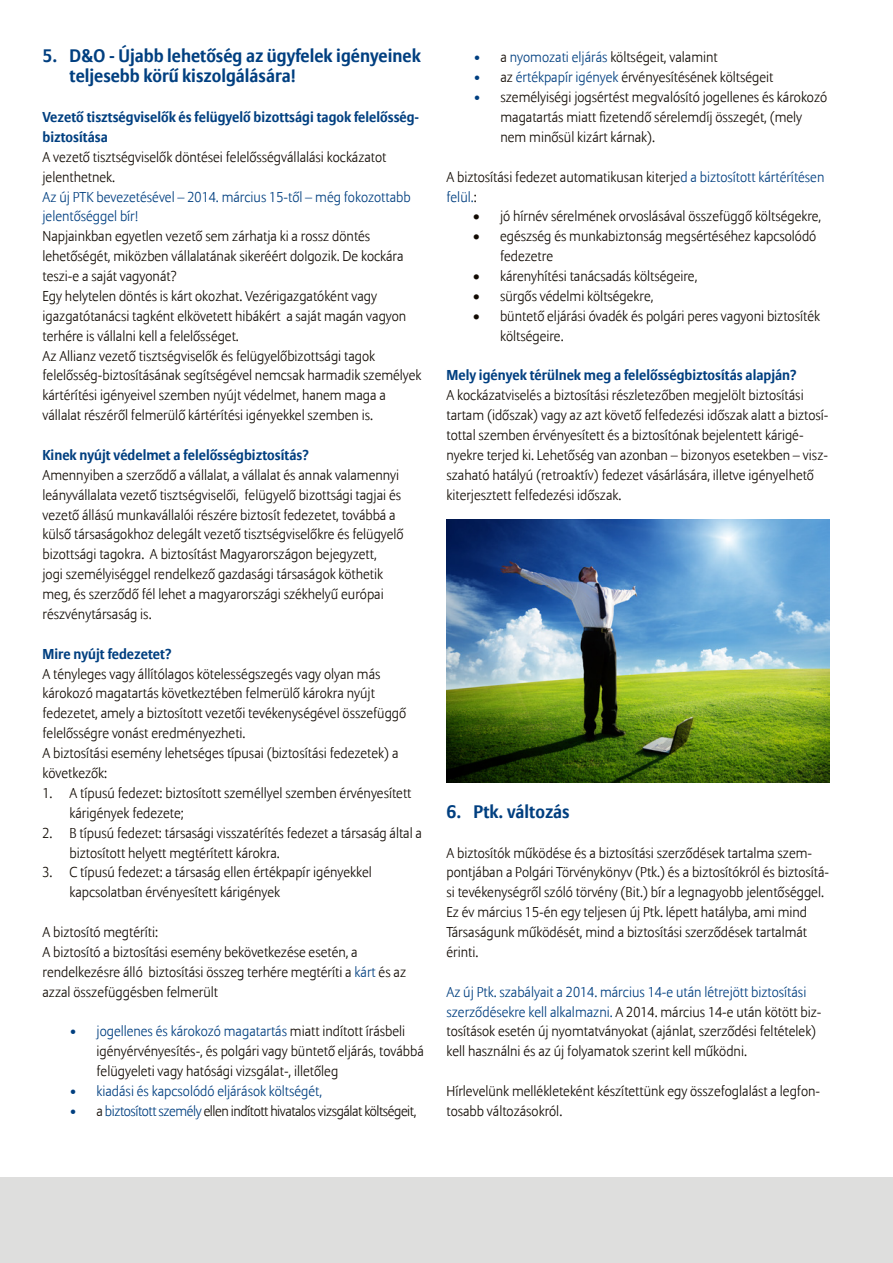
<style>
.page{position:relative;width:893px;height:1263px;background:#fff}
.page>*{position:absolute;margin:0;border:0;box-sizing:border-box;transform-origin:0 0}
.List_Paragraph{font:700 18px/19.8px "Allianz Sans";color:#003f80}
.Normál{font:300 14.25px/19.8px "Allianz Sans";color:#120b04}
.Listaszerű_bekezdés{font:300 14.25px/19.8px "Allianz Sans";color:#120b04}
.t1{font:700 14.25px/19.8px "Allianz Sans";color:#003f80}
.Listaszerű_bekezdés-2{font:300 14.25px/19.8px "Allianz Sans";color:#003f80}
.Listaszerű_bekezdés-3{font:300 14.25px "Allianz Sans";letter-spacing:-.03em;color:#120b04}
.s1{color:#003f80}
</style>
<div class="page">
<div style="left:0;top:1178px;width:893px;height:85px;background:#dededd"></div>
<img style="left:446px;top:520px;width:383px;height:262px">
<p class="List_Paragraph" style="left:70px;top:47px;width:353px;text-indent:-27px">5. D&amp;O - Újabb lehetőség az ügyfelek igényeinek teljesebb körű kiszolgálására!</p>
<p class="t1" style="left:43px;top:108px;width:378px">Vezető tisztségviselők és felügyelő bizottsági tagok felelősség&shy;biztosítása</p>
<p class="Normál" style="left:43px;top:148px;width:345px">A vezető tisztségviselők döntései felelősségvállalási kockázatot jelenthetnek.</p>
<p class="Listaszerű_bekezdés-2" style="left:43px;top:187px;width:370px">Az új PTK bevezetésével – 2014. március 15-től – még fokozottabb jelentőséggel bír!</p>
<p class="Normál" style="left:43px;top:227px;width:363px">Napjainkban egyetlen vezető sem zárhatja ki a rossz döntés lehetőségét, miközben vállalatának sikeréért dolgozik. De kockára teszi-e a saját vagyonát?</p>
<p class="Normál" style="left:43px;top:287px;width:365px">Egy helytelen döntés is kárt okozhat. Vezérigazgatóként vagy igazgatótanácsi tagként elkövetett hibákért a saját magán vagyon terhére is vállalni kell a felelősséget.</p>
<p class="Normál" style="left:43px;top:346px;width:381px">Az Allianz vezető tisztségviselők és felügyelőbizottsági tagok felelősség-biztosításának segítségével nemcsak harmadik személyek kártérítési igényeivel szemben nyújt védelmet, hanem maga a vállalat részéről felmerülő kártérítési igényekkel szemben is.</p>
<p class="t1" style="left:43px;top:446px;width:268px">Kinek nyújt védelmet a felelősségbiztosítás?</p>
<p class="Normál" style="left:43px;top:466px;width:363px">Amennyiben a szerződő a vállalat, a vállalat és annak valamennyi leányvállalata vezető tisztségviselői, felügyelő bizottsági tagjai és vezető állású munkavállalói részére biztosít fedezetet, továbbá a külső társaságokhoz delegált vezető tisztségviselőkre és felügyelő bizottsági tagokra. A biztosítást Magyarországon bejegyzett,<br>jogi személyiséggel rendelkező gazdasági társaságok köthetik meg, és szerződő fél lehet a magyarországi székhelyű európai részvénytársaság is.</p>
<p class="t1" style="left:43px;top:644px;width:131px">Mire nyújt fedezetet?</p>
<p class="Normál" style="left:43px;top:664px;width:365px">A tényleges vagy állítólagos kötelességszegés vagy olyan más károkozó magatartás következtében felmerülő károkra nyújt fedezetet, amely a biztosított vezetői tevékenységével összefüggő felelősségre vonást eredményezheti.</p>
<p class="Normál" style="left:43px;top:744px;width:357px">A biztosítási esemény lehetséges típusai (biztosítási fedezetek) a következők:</p>
<p class="Normál" style="left:70px;top:784px;width:343px;text-indent:-27px">1. A típusú fedezet: biztosított személlyel szemben érvényesített kárigények fedezete;</p>
<p class="Normál" style="left:70px;top:823px;width:354px;text-indent:-27px">2. B típusú fedezet: társasági visszatérítés fedezet a társaság által a biztosított helyett megtérített károkra.</p>
<p class="Normál" style="left:70px;top:863px;width:304px;text-indent:-27px">3. C típusú fedezet: a társaság ellen értékpapír igényekkel kapcsolatban érvényesített kárigények</p>
<p class="Normál" style="left:43px;top:923px;width:117px">A biztosító megtéríti:</p>
<p class="Listaszerű_bekezdés" style="left:43px;top:943px;width:365px">A biztosító a biztosítási esemény bekövetkezése esetén, a rendelkezésre álló biztosítási összeg terhére megtéríti a <span class="s1">kárt</span> és az azzal összefüggésben felmerült</p>
<p class="Listaszerű_bekezdés" style="left:97px;top:1022px;width:329px;text-indent:-27px"><span class="s1">• jogellenes és károkozó magatartás</span> miatt indított írásbeli igényérvényesítés-, és polgári vagy büntető eljárás, továbbá felügyeleti vagy hatósági vizsgálat-, illetőleg</p>
<p class="Listaszerű_bekezdés-2" style="left:70px;top:1082px;width:254px">• kiadási és kapcsolódó eljárások költségét,</p>
<p class="Listaszerű_bekezdés-3" style="left:70px;top:1102px;width:348px"><span class="s1">•</span> a <span class="s1">biztosított személy</span> ellen indított hivatalos vizsgálat költségeit,</p>
<p class="Listaszerű_bekezdés" style="left:473px;top:48px;width:246px"><span class="s1">•</span> a <span class="s1">nyomozati eljárás</span> költségeit, valamint</p>
<p class="Listaszerű_bekezdés" style="left:473px;top:68px;width:301px"><span class="s1">•</span> az <span class="s1">értékpapír igények</span> érvényesítésének költségeit</p>
<p class="Listaszerű_bekezdés" style="left:500px;top:88px;width:328px;text-indent:-27px"><span class="s1">•</span> személyiségi jogsértést megvalósító jogellenes és károkozó magatartás miatt fizetendő sérelemdíj összegét, (mely nem minősül kizárt kárnak).</p>
<p class="Normál" style="left:446px;top:167px;width:379px">A biztosítási fedezet automatikusan kiterje<span class="s1">d a biztosított kártérítésen felül.</span>:</p>
<p class="Normál" style="left:473px;top:207px;width:349px">• jó hírnév sérelmének orvoslásával összefüggő költségekre,</p>
<p class="Normál" style="left:500px;top:227px;width:318px;text-indent:-27px">• egészség és munkabiztonság megsértéséhez kapcsolódó fedezetre</p>
<p class="Normál" style="left:473px;top:267px;width:226px">• kárenyhítési tanácsadás költségeire,</p>
<p class="Normál" style="left:473px;top:287px;width:182px">• sürgős védelmi költségekre,</p>
<p class="Normál" style="left:500px;top:307px;width:321px;text-indent:-27px">• büntető eljárási óvadék és polgári peres vagyoni biztosíték költségeire.</p>
<p class="t1" style="left:446px;top:366px;width:352px">Mely igények térülnek meg a felelősségbiztosítás alapján?</p>
<p class="Normál" style="left:446px;top:386px;width:384px">A kockázatviselés a biztosítási részletezőben megjelölt biztosítási tartam (időszak) vagy az azt követő felfedezési időszak alatt a biztosí&shy;tottal szemben érvényesített és a biztosítónak bejelentett kárigé&shy;nyekre terjed ki. Lehetőség van azonban – bizonyos esetekben – vis - szaható hatályú (retroaktív) fedezet vásárlására, illetve igényelhető kiterjesztett felfedezési időszak.</p>
<p class="List_Paragraph" style="left:446px;top:802px;width:125px">6. Ptk. változás</p>
<p class="Normál" style="left:446px;top:843px;width:384px">A biztosítók működése és a biztosítási szerződések tartalma szem&shy;pontjában a Polgári Törvénykönyv (Ptk.) és a biztosítókról és biztosítá&shy;si tevékenységről szóló törvény (Bit.) bír a legnagyobb jelentőséggel.<br>Ez év március 15-én egy teljesen új Ptk. lépett hatályba, ami mind Társaságunk működését, mind a biztosítási szerződések tartalmát érinti.</p>
<p class="Normál" style="left:446px;top:982px;width:376px"><span class="s1">Az új Ptk. szabályait a 2014. március 14-e után létrejött biztosítási szerződésekre kell alkalmazni.</span> A 2014. március 14-e után kötött biz&shy;tosítások esetén új nyomtatványokat (ajánlat, szerződési feltételek) kell használni és az új folyamatok szerint kell működni.</p>
<p class="Normál" style="left:446px;top:1082px;width:375px">Hírlevelünk mellékleteként készítettünk egy összefoglalást a legfon&shy;tosabb változásokról.</p>
</div>
